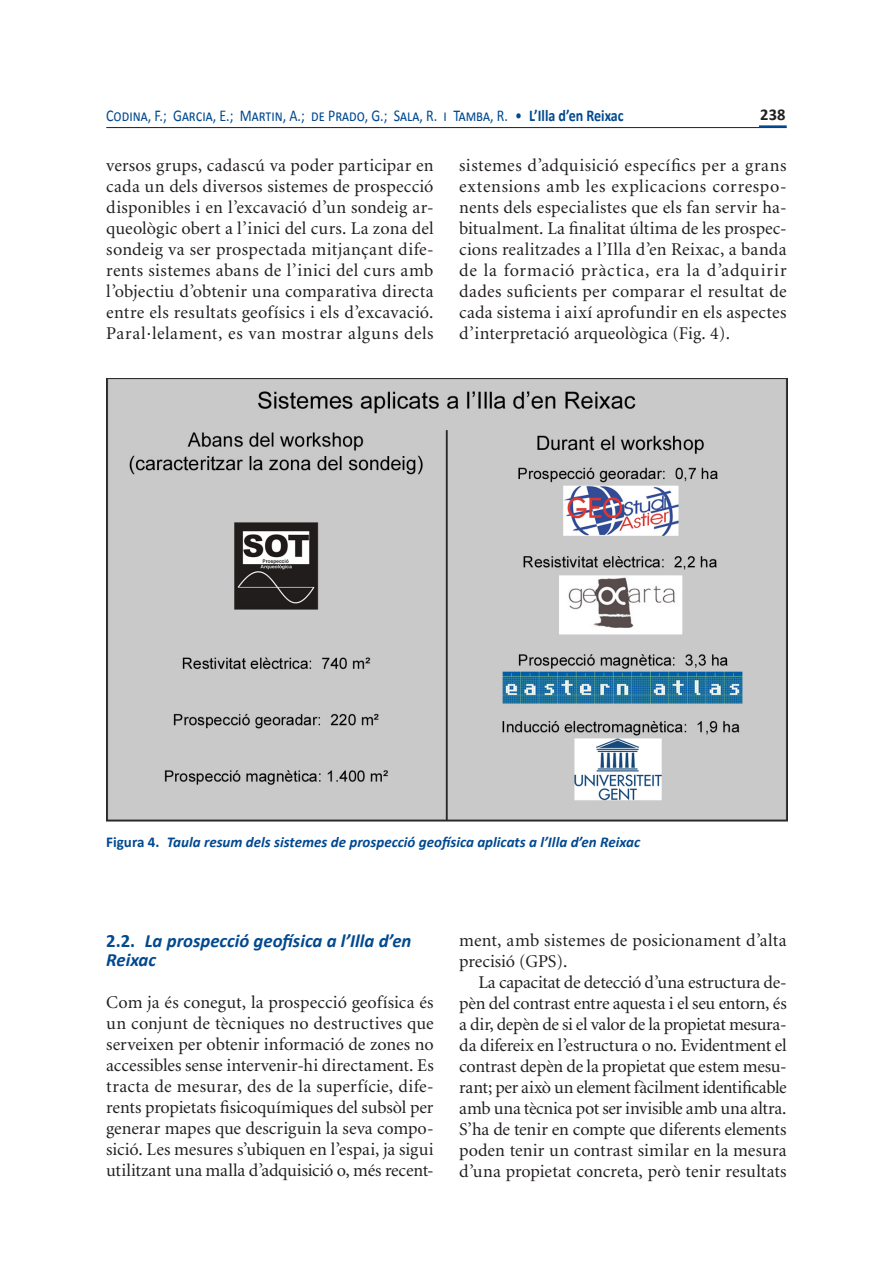
<style>
.page{position:relative;width:893px;height:1263px;background:#fff}
.page>*{position:absolute;margin:0;border:0;box-sizing:border-box;transform-origin:0 0}
.titol_3{font:italic 700 18.75px/18.8px "Calibri";color:#014990}
.text_a_caixa{font:18px/21px "Minion";letter-spacing:.01em;color:#231f20;text-align:justify}
.text_sagnat{font:18px/21px "Minion";letter-spacing:.005em;color:#231f20;text-align:justify}
.t1{font:16.5px "Calibri";color:#014990;scale:.85 1}
.t2{font:700 16.5px "Calibri";color:#231f20}
.peu_foto{font:italic 700 15px "Calibri";color:#014990}
.s1{font-weight:700}
.s2{font-style:normal}
</style>
<div class="page">
<hr style="left:106px;top:127px;width:681px;height:1px;background:#231f20">
<hr style="left:759px;top:125px;width:28px;height:3px;background:#014990">
<img style="left:106px;top:378px;width:681px;height:443px">
<p class="t1" style="left:106px;top:105px;width:610px">Codina, F.; Garcia, E.; Martin, A.; de Prado, G.; Sala, R. i Tamba, R. • <span class="s1">L’Illa d’en Reixac</span></p>
<p class="t2" style="left:760px;top:104px;width:27px">238</p>
<p class="text_a_caixa" style="left:106px;top:155px;width:329px">versos grups, cadascú va poder participar en cada un dels diversos sistemes de prospecció disponibles i en l’excavació d’un sondeig ar&shy;queològic obert a l’inici del curs. La zona del sondeig va ser prospectada mitjançant dife&shy;rents sistemes abans de l’inici del curs amb l’objectiu d’obtenir una comparativa directa entre els resultats geofísics i els d’excavació.<br>Paral·lelament, es van mostrar alguns dels</p>
<p class="text_a_caixa" style="left:459px;top:155px;width:329px">sistemes d’adquisició específics per a grans extensions amb les explicacions correspo&shy;nents dels especialistes que els fan servir ha&shy;bitualment. La finalitat última de les prospec&shy;cions realitzades a l’Illa d’en Reixac, a banda de la formació pràctica, era la d’adquirir dades suficients per comparar el resultat de cada sistema i així aprofundir en els aspectes d’interpretació arqueològica (Fig. 4).</p>
<p class="peu_foto" style="left:106px;top:832px;width:535px"><span class="s2">Figura 4.</span> Taula resum dels sistemes de prospecció geofísica aplicats a l’Illa d’en Reixac</p>
<p class="titol_3" style="left:106px;top:931px;width:307px"><span class="s2">2.2.</span> La prospecció geofísica a l’Illa d’en<br>Reixac</p>
<p class="text_a_caixa" style="left:106px;top:992px;width:329px">Com ja és conegut, la prospecció geofísica és un conjunt de tècniques no destructives que serveixen per obtenir informació de zones no accessibles sense intervenir-hi directament. Es tracta de mesurar, des de la superfície, dife&shy;rents propietats fisicoquímiques del subsòl per generar mapes que descriguin la seva compo&shy;sició. Les mesures s’ubiquen en l’espai, ja sigui utilitzant una malla d’adquisició o, més recent-</p>
<p class="text_a_caixa" style="left:459px;top:931px;width:329px">ment, amb sistemes de posicionament d’alta precisió (GPS).</p>
<p class="text_sagnat" style="left:459px;top:973px;width:329px;text-indent:19px">La capacitat de detecció d’una estructura de&shy;pèn del contrast entre aquesta i el seu entorn, és a dir, depèn de si el valor de la propietat mesura&shy;da difereix en l’estructura o no. Evidentment el contrast depèn de la propietat que estem mesu&shy;rant; per això un element fàcilment identificable amb una tècnica pot ser invisible amb una altra.<br>S’ha de tenir en compte que diferents elements poden tenir un contrast similar en la mesura d’una propietat concreta, però tenir resultats</p>
</div>
